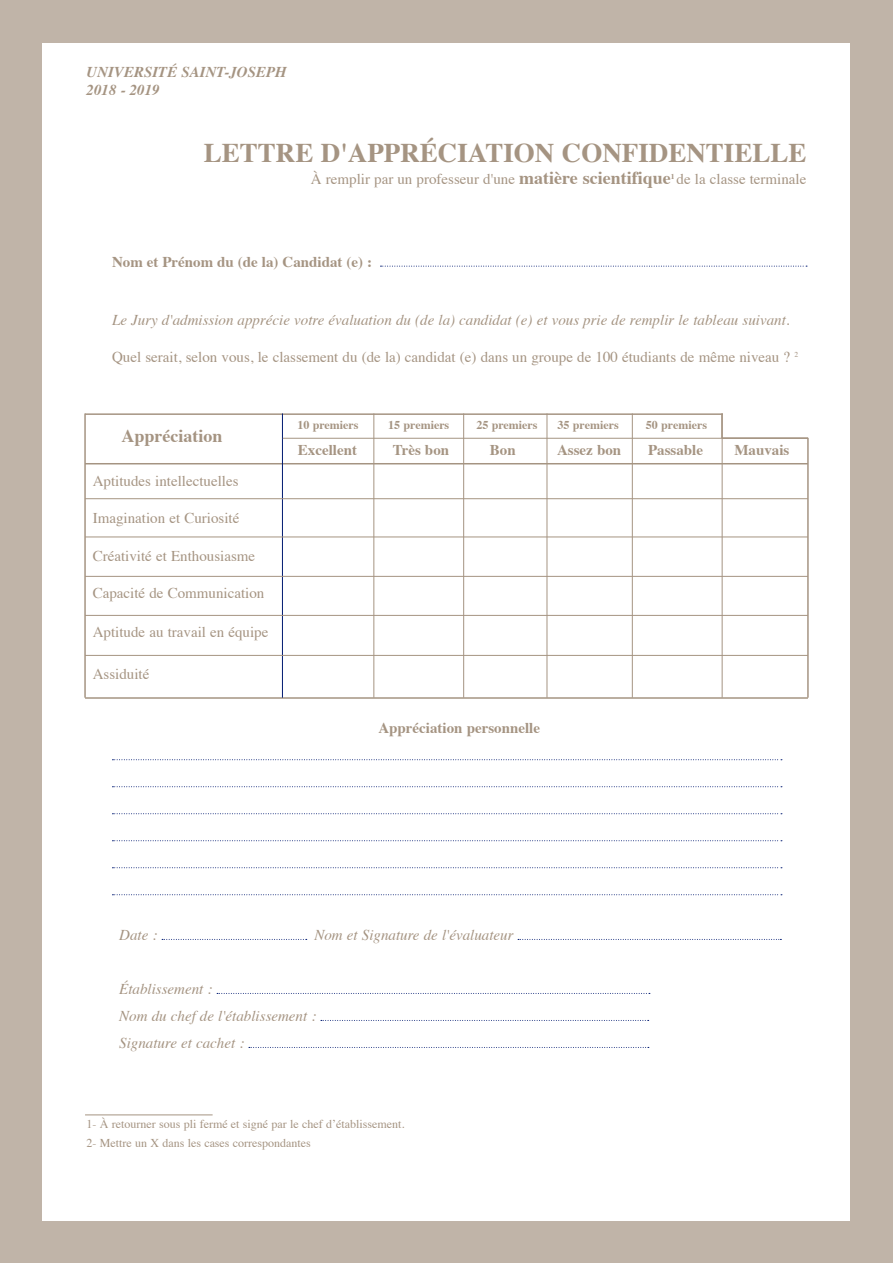
<style>
.page{position:relative;width:893px;height:1263px;background:#c0b4a8}
.page>*{position:absolute;margin:0;border:0;box-sizing:border-box;transform-origin:0 0}
.t1{font:700 27px "Times";color:#a59482}
.t2{font:700 18px "Times";color:#a59482}
.t3{font:15px "Times";color:#a59482}
.t4{font:italic 15px/27px "Times";color:#a59482}
.t5{font:700 15px "Times";color:#a59482}
.t6{font:italic 700 15px/18px "Times";color:#a59482}
.t7{font:12px/18.8px "Times";color:#a59482}
.t8{font:700 12px "Times";color:#a59482}
.s1{font-weight:700;font-size:18px}
</style>
<div class="page">
<div style="left:43px;top:43px;width:807px;height:1177px;background:#fff"></div>
<hr style="left:85px;top:1114px;width:128px;height:1px;background:#a59482">
<svg style="left:162px;top:939px;width:145px;height:1px"></svg>
<svg style="left:518px;top:939px;width:263px;height:1px"></svg>
<svg style="left:217px;top:993px;width:433px;height:1px"></svg>
<svg style="left:321px;top:1020px;width:328px;height:1px"></svg>
<svg style="left:249px;top:1047px;width:400px;height:1px"></svg>
<svg style="left:112px;top:759px;width:670px;height:1px"></svg>
<svg style="left:112px;top:786px;width:670px;height:1px"></svg>
<svg style="left:112px;top:813px;width:670px;height:1px"></svg>
<svg style="left:112px;top:840px;width:670px;height:1px"></svg>
<svg style="left:112px;top:867px;width:670px;height:1px"></svg>
<svg style="left:112px;top:894px;width:670px;height:1px"></svg>
<svg style="left:380px;top:266px;width:427px;height:1px"></svg>
<hr style="left:85px;top:413px;width:638px;height:2px;background:#a59482">
<hr style="left:84px;top:413px;width:2px;height:285px;background:#a59482">
<hr style="left:807px;top:438px;width:2px;height:260px;background:#a59482">
<hr style="left:85px;top:697px;width:723px;height:2px;background:#a59482">
<hr style="left:85px;top:463px;width:723px;height:1px;background:#a59482">
<hr style="left:282px;top:413px;width:1px;height:285px;background:#001a71">
<hr style="left:547px;top:413px;width:1px;height:285px;background:#a59482">
<hr style="left:374px;top:413px;width:1px;height:285px;background:#a59482">
<hr style="left:463px;top:413px;width:1px;height:285px;background:#a59482">
<hr style="left:632px;top:413px;width:1px;height:285px;background:#a59482">
<hr style="left:722px;top:413px;width:1px;height:285px;background:#a59482">
<hr style="left:283px;top:438px;width:525px;height:1px;background:#a59482">
<hr style="left:85px;top:498px;width:723px;height:1px;background:#a59482">
<hr style="left:85px;top:537px;width:723px;height:1px;background:#a59482">
<hr style="left:85px;top:576px;width:723px;height:1px;background:#a59482">
<hr style="left:85px;top:615px;width:723px;height:1px;background:#a59482">
<hr style="left:85px;top:655px;width:723px;height:1px;background:#a59482">
<hr style="left:721px;top:413px;width:2px;height:25px;background:#a59482">
<hr style="left:722px;top:437px;width:86px;height:2px;background:#a59482">
<p class="t6" style="left:87px;top:61px;width:202px">UNIVERSITÉ SAINT-JOSEPH<br>2018 - 2019</p>
<h1 class="t1" style="left:204px;top:127px;width:604px">LETTRE D'APPRÉCIATION CONFIDENTIELLE</h1>
<p class="t3" style="left:311px;top:165px;width:497px">À remplir par un professeur d'une <span class="s1">matière scientifique</span><sup>1</sup> de la classe terminale</p>
<p class="t5" style="left:112px;top:247px;width:262px">Nom et Prénom du (de la) Candidat (e) :</p>
<p class="t4" style="left:112px;top:305px;width:679px">Le Jury d'admission apprécie votre évaluation du (de la) candidat (e) et vous prie de remplir le tableau suivant.</p>
<p class="t3" style="left:112px;top:343px;width:687px">Quel serait, selon vous, le classement du (de la) candidat (e) dans un groupe de 100 étudiants de même niveau ? <sup>2</sup></p>
<p class="t2" style="left:122px;top:419px;width:102px">Appréciation</p>
<p class="t3" style="left:93px;top:466px;width:147px">Aptitudes intellectuelles</p>
<p class="t3" style="left:93px;top:504px;width:148px">Imagination et Curiosité</p>
<p class="t3" style="left:93px;top:541px;width:164px">Créativité et Enthousiasme</p>
<p class="t3" style="left:93px;top:579px;width:173px">Capacité de Communication</p>
<p class="t3" style="left:93px;top:618px;width:177px">Aptitude au travail en équipe</p>
<p class="t3" style="left:93px;top:660px;width:58px">Assiduité</p>
<p class="t8" style="left:298px;top:414px;width:63px">10 premiers</p>
<p class="t8" style="left:388px;top:414px;width:63px">15 premiers</p>
<p class="t8" style="left:476px;top:414px;width:63px">25 premiers</p>
<p class="t8" style="left:558px;top:414px;width:63px">35 premiers</p>
<p class="t8" style="left:646px;top:414px;width:63px">50 premiers</p>
<p class="t5" style="left:298px;top:436px;width:61px">Excellent</p>
<p class="t5" style="left:393px;top:436px;width:58px">Très bon</p>
<p class="t5" style="left:490px;top:436px;width:27px">Bon</p>
<p class="t5" style="left:557px;top:436px;width:66px">Assez bon</p>
<p class="t5" style="left:648px;top:436px;width:57px">Passable</p>
<p class="t5" style="left:734px;top:436px;width:57px">Mauvais</p>
<p class="t5" style="left:378px;top:714px;width:163px">Appréciation personnelle</p>
<p class="t4" style="left:119px;top:920px;width:40px">Date :</p>
<p class="t4" style="left:314px;top:920px;width:201px">Nom et Signature de l'évaluateur</p>
<p class="t4" style="left:119px;top:974px;width:199px">Établissement :<br>Nom du chef de l'établissement :<br>Signature et cachet :</p>
<p class="t7" style="left:87px;top:1114px;width:319px">1- À retourner sous pli fermé et signé par le chef d’établissement.<br>2- Mettre un X dans les cases correspondantes</p>
</div>
